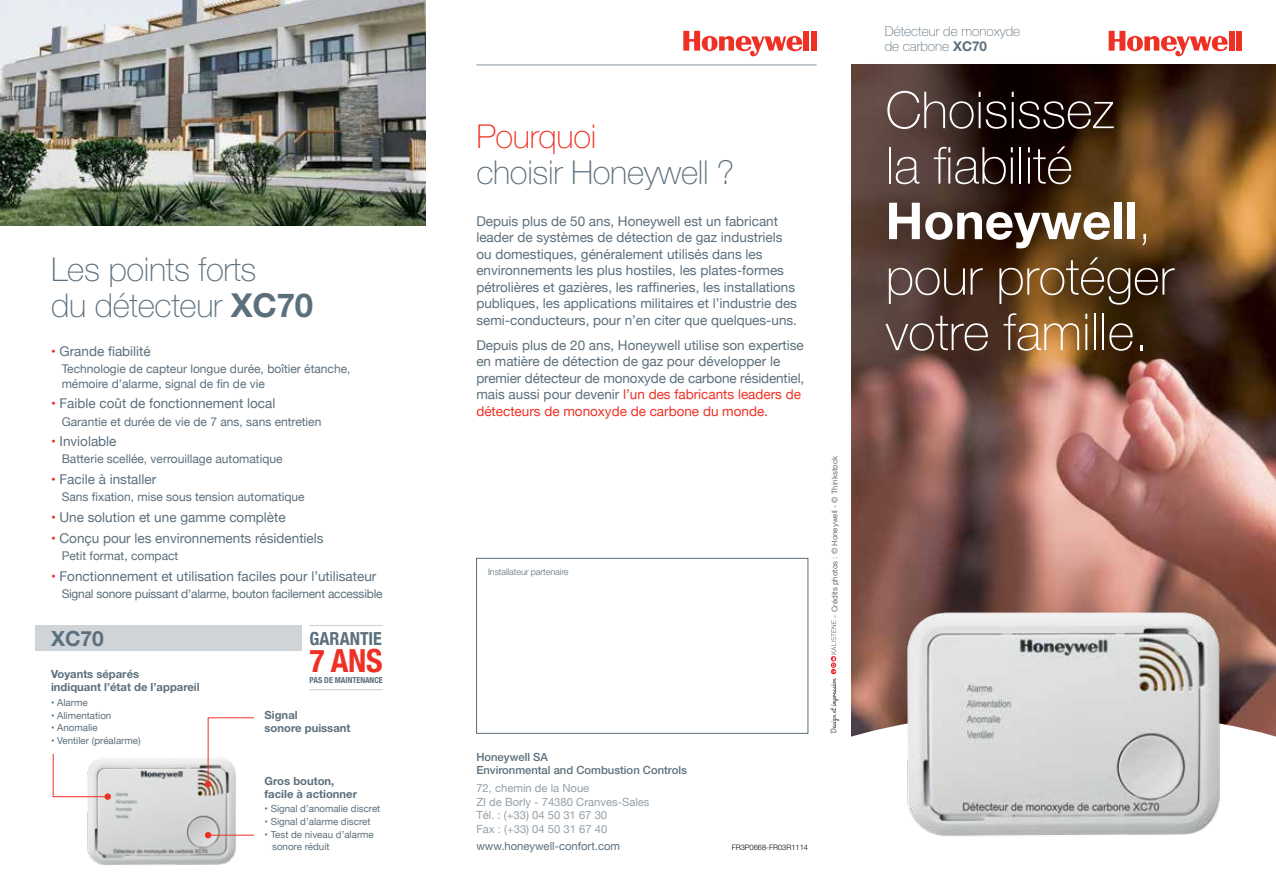
<style>
.page{position:relative;width:1276px;height:893px;background:#fff}
.page>*{position:absolute;margin:0;border:0;box-sizing:border-box;transform-origin:0 0}
.t1{font:100 51px/55.5px "Helvetica Neue";color:#fff}
.t2{font:100 33px/36px "Helvetica Neue";letter-spacing:-.01em;color:#5c6f7c}
.t3{font:100 33px "Helvetica Neue";letter-spacing:-.01em;color:#ee3124}
.t4{font:700 condensed 31.8px "Helvetica Neue";color:#ee3124}
.t5{font:700 21px "Helvetica Neue";color:#5c6f7c}
.t6{font:700 condensed 18px "Helvetica Neue";color:#5c6f7c}
.t7{font:13.5px/16.5px "Helvetica Neue";color:#5c6f7c}
.t8{font:100 13.5px/15px "Helvetica Neue";color:#5c6f7c}
.t9{font:12px/15px "Helvetica Neue";color:#5c6f7c}
.t10{font:12px "Helvetica Neue";letter-spacing:-.02em;color:#5c6f7c}
.t11{font:700 11.25px/13.2px "Helvetica Neue";color:#5c6f7c}
.t12{font:11.25px/13.5px "Helvetica Neue";color:#95a0a9}
.t13{font:500 11.25px/13.5px "Helvetica Neue";color:#5c6f7c}
.t14{font:11.25px "Helvetica Neue";color:#5c6f7c}
.t15{font:9.75px/12.8px "Helvetica Neue";color:#5c6f7c}
.t16{font:300 9px "Helvetica Neue";letter-spacing:-.01em;color:#5c6f7c}
.t17{font:700 condensed 8.25px "Helvetica Neue";color:#5c6f7c}
.t18{font:7.8px "Helvetica Neue";color:#6d6e71}
.t19{font:300 7.5px "Helvetica Neue";color:#000}
.s1{font-weight:700}
.s2{color:#ee3124}
</style>
<div class="page">
<img style="left:72px;top:758px;width:178px;height:107px">
<img style="left:851px;top:64px;width:425px;height:646px">
<svg style="left:851px;top:710px;width:425px;height:27px"></svg>
<hr style="left:476px;top:64px;width:340px;height:1px;background:#95a0a9">
<div style="left:1229px;top:31px;width:5px;height:20px;background:#ee3124"></div>
<div style="left:1236px;top:31px;width:6px;height:20px;background:#ee3124"></div>
<svg style="left:1108px;top:31px;width:119px;height:21px"></svg>
<div style="left:803px;top:31px;width:6px;height:20px;background:#ee3124"></div>
<div style="left:811px;top:31px;width:5px;height:20px;background:#ee3124"></div>
<svg style="left:683px;top:31px;width:119px;height:25px"></svg>
<div style="left:846px;top:51px;width:362px;height:340px;background:#000;opacity:.8"></div>
<svg style="left:830px;top:620px;width:9px;height:113px"></svg>
<div style="left:476px;top:558px;width:332px;height:175px;background:#fff;border:1px solid #5c6f7c"></div>
<div style="left:35px;top:625px;width:266px;height:25px;background:#cfd4d8"></div>
<div style="left:104px;top:793px;width:7px;height:7px;background:#ee3124;border-radius:50%"></div>
<svg style="left:205px;top:717px;width:49px;height:70px"></svg>
<svg style="left:205px;top:832px;width:6px;height:6px"></svg>
<hr style="left:208px;top:835px;width:46px;height:1px;background:#ee3124">
<img style="left:0;top:0;width:425px;height:225px">
<img style="left:874px;top:590px;width:374px;height:247px">
<svg style="left:52px;top:754px;width:56px;height:43px"></svg>
<hr style="left:310px;top:625px;width:73px;height:1px;background:#cfd4d8">
<hr style="left:310px;top:689px;width:73px;height:1px;background:#cfd4d8">
<h2 class="t2" style="left:51px;top:251px;width:263px">Les points forts<br>du détecteur <span class="s1">XC70</span></h2>
<p class="t7" style="left:51px;top:343px;width:101px"><span class="s2">•</span> Grande fiabilité</p>
<p class="t9" style="left:62px;top:362px;width:290px">Technologie de capteur longue durée, boîtier étanche, mémoire d’alarme, signal de fin de vie</p>
<p class="t7" style="left:51px;top:396px;width:226px"><span class="s2">•</span> Faible coût de fonctionnement local</p>
<p class="t9" style="left:62px;top:414px;width:261px">Garantie et durée de vie de 7 ans, sans entretien</p>
<p class="t7" style="left:51px;top:434px;width:67px"><span class="s2">•</span> Inviolable</p>
<p class="t9" style="left:62px;top:452px;width:222px">Batterie scellée, verrouillage automatique</p>
<p class="t7" style="left:51px;top:472px;width:107px"><span class="s2">•</span> Facile à installer</p>
<p class="t9" style="left:62px;top:490px;width:244px">Sans fixation, mise sous tension automatique</p>
<p class="t7" style="left:51px;top:510px;width:236px"><span class="s2">•</span> Une solution et une gamme complète</p>
<p class="t7" style="left:51px;top:530px;width:274px"><span class="s2">•</span> Conçu pour les environnements résidentiels</p>
<p class="t9" style="left:62px;top:549px;width:118px">Petit format, compact</p>
<p class="t7" style="left:51px;top:568px;width:327px"><span class="s2">•</span> Fonctionnement et utilisation faciles pour l’utilisateur</p>
<p class="t10" style="left:62px;top:585px;width:322px">Signal sonore puissant d’alarme, bouton facilement accessible</p>
<h3 class="t5" style="left:51px;top:626px;width:54px">XC70</h3>
<p class="t11" style="left:51px;top:667px;width:150px">Voyants séparés<br>indiquant l’état de l’appareil</p>
<p class="t15" style="left:51px;top:697px;width:38px">• Alarme</p>
<p class="t15" style="left:51px;top:709px;width:62px">• Alimentation</p>
<p class="t15" style="left:51px;top:722px;width:48px">• Anomalie</p>
<p class="t15" style="left:51px;top:735px;width:91px">• Ventiler (préalarme)</p>
<h3 class="t6" style="left:310px;top:623px;width:74px">GARANTIE</h3>
<h3 class="t4" style="left:310px;top:635px;width:74px">7 ANS</h3>
<p class="t17" style="left:310px;top:673px;width:37px">PAS DE MAINTENAN</p>
<p class="t17" style="left:374px;top:673px;width:9px">CE</p>
<p class="t11" style="left:264px;top:708px;width:87px">Signal<br>sonore puissant</p>
<p class="t11" style="left:264px;top:774px;width:94px">Gros bouton, facile à actionner</p>
<p class="t15" style="left:264px;top:803px;width:117px">• Signal d’anomalie discret</p>
<p class="t15" style="left:264px;top:816px;width:107px">• Signal d’alarme discret</p>
<p class="t15" style="left:272px;top:828px;width:103px;text-indent:-8px">• Test de niveau d’alarme sonore réduit</p>
<h2 class="t3" style="left:476px;top:117px;width:121px">Pourquoi</h2>
<h2 class="t2" style="left:476px;top:154px;width:259px">choisir Honeywell ?</h2>
<p class="t7" style="left:476px;top:213px;width:322px">Depuis plus de 50 ans, Honeywell est un fabricant leader de systèmes de détection de gaz industriels ou domestiques, généralement utilisés dans les environnements les plus hostiles, les plates-formes pétrolières et gazières, les raffineries, les installations publiques, les applications militaires et l’industrie des semi-conducteurs, pour n’en citer que quelques-uns.</p>
<p class="t7" style="left:476px;top:337px;width:329px">Depuis plus de 20 ans, Honeywell utilise son expertise en matière de détection de gaz pour développer le premier détecteur de monoxyde de carbone résidentiel, mais aussi pour devenir <span class="s2">l’un des fabricants leaders de détecteurs de monoxyde de carbone du monde.</span></p>
<p class="t16" style="left:488px;top:566px;width:82px">Installateur partenaire</p>
<p class="t18" style="left:829px;top:618px;width:163px;rotate:-90deg">- Crédits photos : © Honeywell - © Thinkstock</p>
<p class="t8" style="left:884px;top:24px;width:137px">Détecteur de monoxyde de carbone <span class="s1">XC70</span></p>
<h1 class="t1" style="left:885px;top:82px;width:290px">Choisissez<br>la fiabilité<br><span class="s1">Honeywell</span>, pour protéger votre famille.</h1>
<p class="t13" style="left:476px;top:750px;width:212px">Honeywell SA<br>Environmental and Combustion Controls</p>
<p class="t12" style="left:476px;top:782px;width:175px">72, chemin de la Noue<br>ZI de Borly - 74380 Cranves-Sales<br>Tél. : (+33) 04 50 31 67 30<br>Fax : (+33) 04 50 31 67 40</p>
<p class="t14" style="left:476px;top:838px;width:145px">www.honeywell-confort.com</p>
<p class="t19" style="left:731px;top:843px;width:78px">FR3P0668-FR03R1114</p>
</div>
